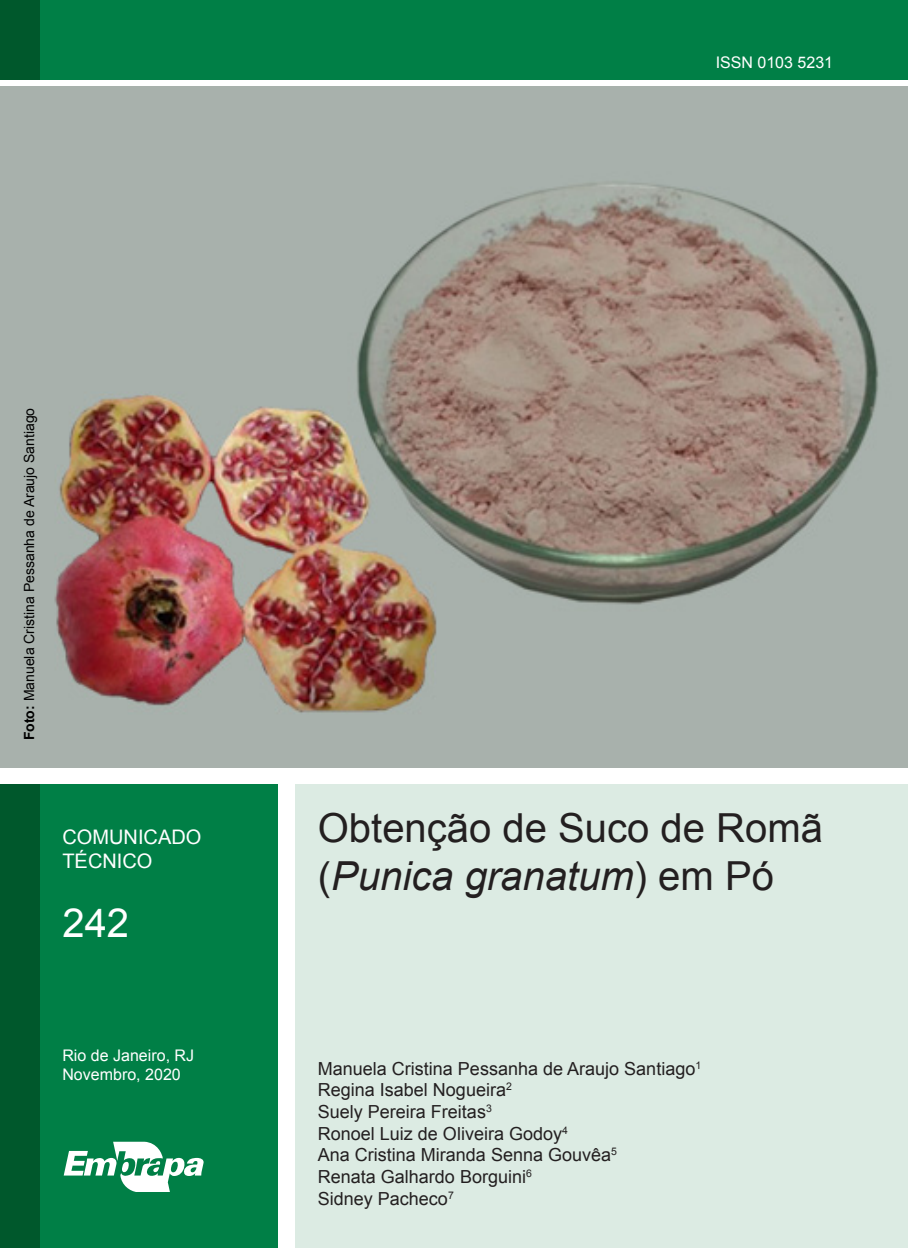
<style>
.page{position:relative;width:908px;height:1248px;background:#fff}
.page>*{position:absolute;margin:0;border:0;box-sizing:border-box;transform-origin:0 0}
.TITULO_CAPA{font:40px/48px "Arial";color:#231f20}
.NUMERO_PUBLICACAO{font:40px "Arial";color:#fff}
.COMUNICADO_TECNICO{font:20px/24px "Arial";color:#fff}
.AUTOR_CAPA{font:18px "Arial";color:#231f20}
.CIDADE_-_MES_-_ESTAD{font:16px "Arial";color:#fff}
.NUMERO_ISSN{font:16px "Arial";color:#fff}
.CREDITO_FOTO{font:14px "Arial";color:#000}
.s1{font-weight:700}
.s2{font-style:italic}
</style>
<div class="page">
<img style="left:0;top:87px;width:907px;height:680px">
<div style="left:0;top:784px;width:277px;height:463px;background:#007f46"></div>
<div style="left:295px;top:784px;width:612px;height:463px;background:#dcebe3"></div>
<div style="left:0;top:784px;width:40px;height:463px;background:#00582c"></div>
<div style="left:0;top:0;width:907px;height:79px;background:#007f46"></div>
<svg style="left:64px;top:1141px;width:140px;height:50px"></svg>
<div style="left:0;top:0;width:40px;height:79px;background:#00582c"></div>
<p class="NUMERO_ISSN" style="left:715px;top:52px;width:119px">ISSN 0103 5231</p>
<p class="CREDITO_FOTO" style="left:20px;top:740px;width:334px;rotate:-90deg"><span class="s1">Foto:</span> Manuela Cristina Pessanha de Araujo Santiago</p>
<p class="COMUNICADO_TECNICO" style="left:62px;top:825px;width:140px">COMUNICADO<br>TÉCNICO</p>
<p class="NUMERO_PUBLICACAO" style="left:62px;top:896px;width:68px">242</p>
<p class="TITULO_CAPA" style="left:317px;top:804px;width:506px">Obtenção de Suco de Romã (<span class="s2">Punica granatum</span>) em Pó</p>
<p class="CIDADE_-_MES_-_ESTAD" style="left:62px;top:1044px;width:133px">Rio de Janeiro, RJ</p>
<p class="CIDADE_-_MES_-_ESTAD" style="left:62px;top:1063px;width:120px">Novembro, 2020</p>
<p class="AUTOR_CAPA" style="left:317px;top:1056px;width:385px">Manuela Cristina Pessanha de Araujo Santiago<sup>1</sup></p>
<p class="AUTOR_CAPA" style="left:317px;top:1078px;width:195px">Regina Isabel Nogueira<sup>2</sup></p>
<p class="AUTOR_CAPA" style="left:317px;top:1099px;width:175px">Suely Pereira Freitas<sup>3</sup></p>
<p class="AUTOR_CAPA" style="left:317px;top:1121px;width:251px">Ronoel Luiz de Oliveira Godoy<sup>4</sup></p>
<p class="AUTOR_CAPA" style="left:317px;top:1142px;width:301px">Ana Cristina Miranda Senna Gouvêa<sup>5</sup></p>
<p class="AUTOR_CAPA" style="left:317px;top:1164px;width:215px">Renata Galhardo Borguini<sup>6</sup></p>
<p class="AUTOR_CAPA" style="left:317px;top:1186px;width:137px">Sidney Pacheco<sup>7</sup></p>
</div>
